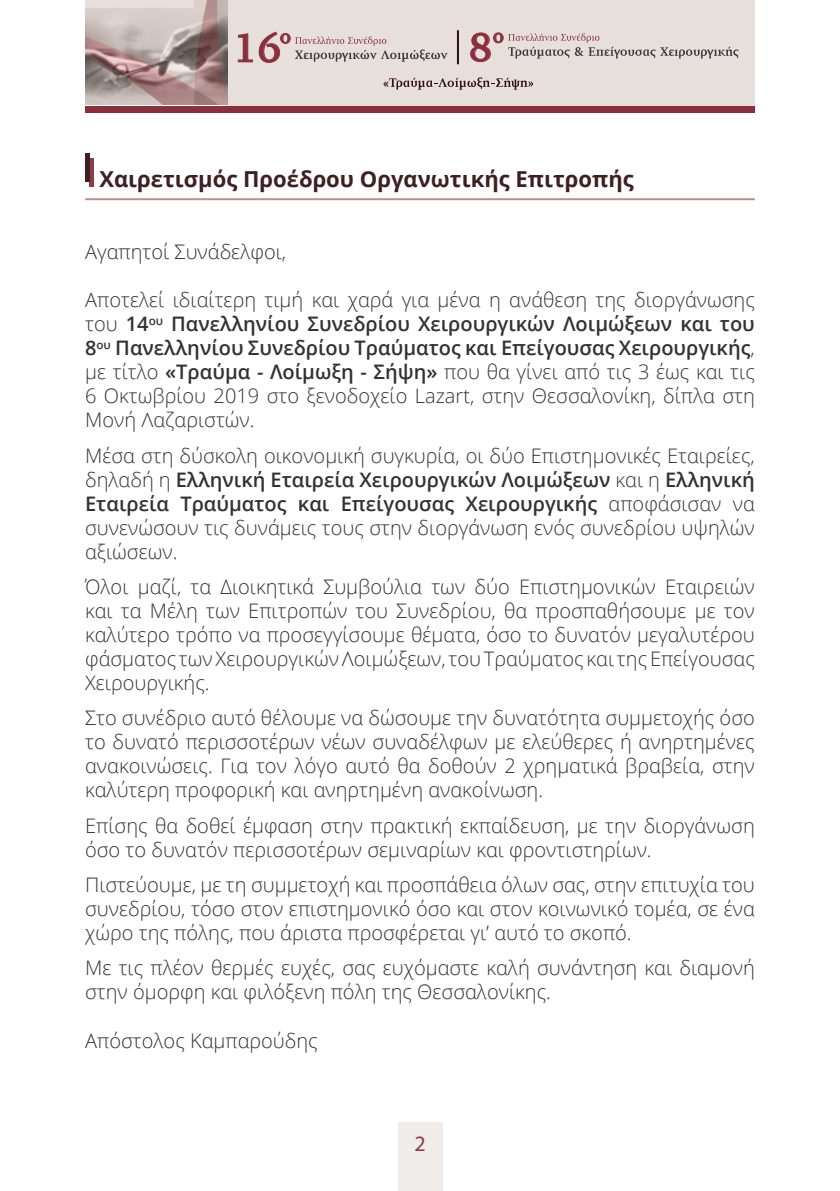
<style>
.page{position:relative;width:840px;height:1191px;background:#fff}
.page>*{position:absolute;margin:0;border:0;box-sizing:border-box;transform-origin:0 0}
.t1{font:41.2px "PF Diplomat Med";color:#8a2f3b}
.t2{font:41.2px "PF Diplomat S Caps Os F Med";color:#8a2f3b}
.t3{font:700 22px "Open Sans";color:#3e1f23}
.t4{font:22px "Myriad Pro";color:#8d3c48}
.t5{font:300 20px/24px "Open Sans";color:#323232;text-align:justify}
.t6{font:19.6px "PF Diplomat Med";color:#8a2f3b}
.t7{font:700 12.6px "PF Diplomat";color:#300d11}
.s1{font-weight:600}
</style>
<div class="page">
<div style="left:397px;top:1123px;width:45px;height:68px;background:#f0ece9"></div>
<div style="left:85px;top:0;width:669px;height:108px;background:#e7dfdc"></div>
<svg style="left:389px;top:77px;width:144px;height:13px"></svg>
<svg style="left:194px;top:0;width:34px;height:7px"></svg>
<img style="left:85px;top:7px;width:143px;height:99px">
<div style="left:85px;top:106px;width:669px;height:7px;background:#8a2f3b"></div>
<svg style="left:238px;top:33px;width:15px;height:29px"></svg>
<svg style="left:259px;top:32px;width:188px;height:31px"></svg>
<svg style="left:470px;top:32px;width:268px;height:30px"></svg>
<hr style="left:456px;top:30px;width:2px;height:34px;background:#300d11">
<hr style="left:85px;top:198px;width:669px;height:2px;background:#bd8f8d">
<div style="left:89px;top:158px;width:5px;height:29px;background:#8d3c48"></div>
<div style="left:85px;top:153px;width:5px;height:28px;background:#3e1f23"></div>
<h1 class="t1" style="left:232px;top:26px;width:50px">16</h1>
<p class="t6" style="left:280px;top:26px;width:13px">o</p>
<h1 class="t2" style="left:468px;top:25px;width:26px">8</h1>
<p class="t6" style="left:492px;top:26px;width:13px">o</p>
<p class="t7" style="left:383px;top:76px;width:7px">«</p>
<p class="t3" style="left:99px;top:163px;width:535px">Χαιρετισμός Προέδρου Οργανωτικής Επιτροπής</p>
<p class="t5" style="left:85px;top:239px;width:202px">Αγαπητοί Συνάδελφοι,</p>
<p class="t5" style="left:85px;top:287px;width:671px">Αποτελεί ιδιαίτερη τιμή και χαρά για μένα η ανάθεση της διοργάνωσης του <span class="s1">14</span><sup>ου</sup> <span class="s1">Πανελληνίου Συνεδρίου Χειρουργικών Λοιμώξεων και του 8</span><sup>ου</sup> <span class="s1">Πανελληνίου Συνεδρίου Τραύματος και Επείγουσας Χειρουργικής</span>, με τίτλο <span class="s1">«Τραύμα - Λοίμωξη - Σήψη»</span> που θα γίνει από τις 3 έως και τις 6 Οκτωβρίου 2019 στο ξενοδοχείο Lazart, στην Θεσσαλονίκη, δίπλα στη Μονή Λαζαριστών.</p>
<p class="t5" style="left:85px;top:443px;width:670px">Μέσα στη δύσκολη οικονομική συγκυρία, οι δύο Επιστημονικές Εταιρείες, δηλαδή η <span class="s1">Ελληνική Εταιρεία Χειρουργικών Λοιμώξεων</span> και η <span class="s1">Ελληνική Εταιρεία Τραύματος και Επείγουσας Χειρουργικής</span> αποφάσισαν να συνενώσουν τις δυνάμεις τους στην διοργάνωση ενός συνεδρίου υψηλών αξιώσεων.</p>
<p class="t5" style="left:85px;top:574px;width:670px">Όλοι μαζί, τα Διοικητικά Συμβούλια των δύο Επιστημονικών Εταιρειών και τα Μέλη των Επιτροπών του Συνεδρίου, θα προσπαθήσουμε με τον καλύτερο τρόπο να προσεγγίσουμε θέματα, όσο το δυνατόν μεγαλυτέρου φάσματος των Χειρουργικών Λοιμώξεων, του Τραύματος και της Επείγουσας Χειρουργικής.</p>
<p class="t5" style="left:85px;top:705px;width:670px">Στο συνέδριο αυτό θέλουμε να δώσουμε την δυνατότητα συμμετοχής όσο το δυνατό περισσοτέρων νέων συναδέλφων με ελεύθερες ή ανηρτημένες ανακοινώσεις. Για τον λόγο αυτό θα δοθούν 2 χρηματικά βραβεία, στην καλύτερη προφορική και ανηρτημένη ανακοίνωση.</p>
<p class="t5" style="left:85px;top:813px;width:670px">Επίσης θα δοθεί έμφαση στην πρακτική εκπαίδευση, με την διοργάνωση όσο το δυνατόν περισσοτέρων σεμιναρίων και φροντιστηρίων.</p>
<p class="t5" style="left:85px;top:872px;width:670px">Πιστεύουμε, με τη συμμετοχή και προσπάθεια όλων σας, στην επιτυχία του συνεδρίου, τόσο στον επιστημονικό όσο και στον κοινωνικό τομέα, σε ένα χώρο της πόλης, που άριστα προσφέρεται γι’ αυτό το σκοπό.</p>
<p class="t5" style="left:85px;top:955px;width:670px">Με τις πλέον θερμές ευχές, σας ευχόμαστε καλή συνάντηση και διαμονή στην όμορφη και φιλόξενη πόλη της Θεσσαλονίκης.</p>
<p class="t5" style="left:85px;top:1027px;width:234px">Απόστολος Καμπαρούδης</p>
<p class="t4" style="left:414px;top:1129px;width:13px">2</p>
</div>
